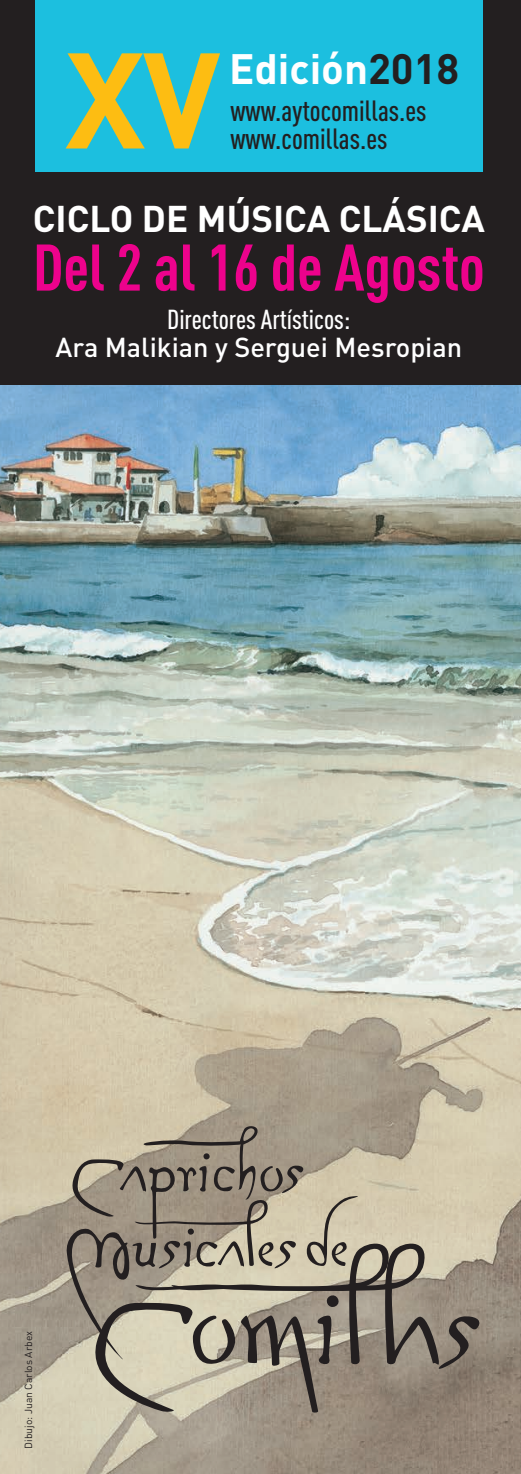
<style>
.page{position:relative;width:521px;height:1474px;background:#fff}
.page>*{position:absolute;margin:0;border:0;box-sizing:border-box;transform-origin:0 0}
.t1{font:700 133.53px "DIN";color:#fdbd12}
.t2{font:700 64.75px "DIN Cond";color:#ed028c}
.t3{font:700 42px "DIN";color:#fff}
.t4{font:700 36.75px "DIN";color:#fff}
.t5{font:500 28.88px/27.8px "DIN Cond";color:#231f20}
.t6{font:500 27.12px "DIN";color:#fff}
.t7{font:500 27.12px "DIN Cond";color:#fff}
.t8{font:10.33px "DIN";color:#231f20}
.s1{color:#231f20}
</style>
<div class="page">
<img style="left:0;top:384px;width:521px;height:1089px">
<div style="left:0;top:0;width:521px;height:384px;background:#231f20"></div>
<div style="left:35px;top:0;width:448px;height:171px;background:#1cbfdf"></div>
<svg style="left:65px;top:1124px;width:300px;height:288px;background:#a69c8a"></svg>
<svg style="left:135px;top:1236px;width:36px;height:129px;background:#aba391"></svg>
<svg style="left:171px;top:1236px;width:259px;height:129px;background:#9d9585"></svg>
<svg style="left:388px;top:1315px;width:93px;height:59px;background:#7a7167"></svg>
<h1 class="t1" style="left:65px;top:13px;width:157px">XV</h1>
<h3 class="t3" style="left:229px;top:41px;width:232px">Edición<span class="s1">2018</span></h3>
<p class="t5" style="left:230px;top:96px;width:198px">www.aytocomillas.es www.comillas.es</p>
<p class="t4" style="left:33px;top:195px;width:453px">CICLO DE MÚSICA CLÁSICA</p>
<h2 class="t2" style="left:33px;top:228px;width:453px">Del 2 al 16 de Agosto</h2>
<p class="t7" style="left:167px;top:304px;width:185px">Directores Artísticos:</p>
<p class="t6" style="left:55px;top:329px;width:408px">Ara Malikian y Serguei Mesropian</p>
<p class="t8" style="left:22px;top:1448px;width:119px;rotate:-90deg">Dibujo: Juan Carlos Arbex</p>
</div>
